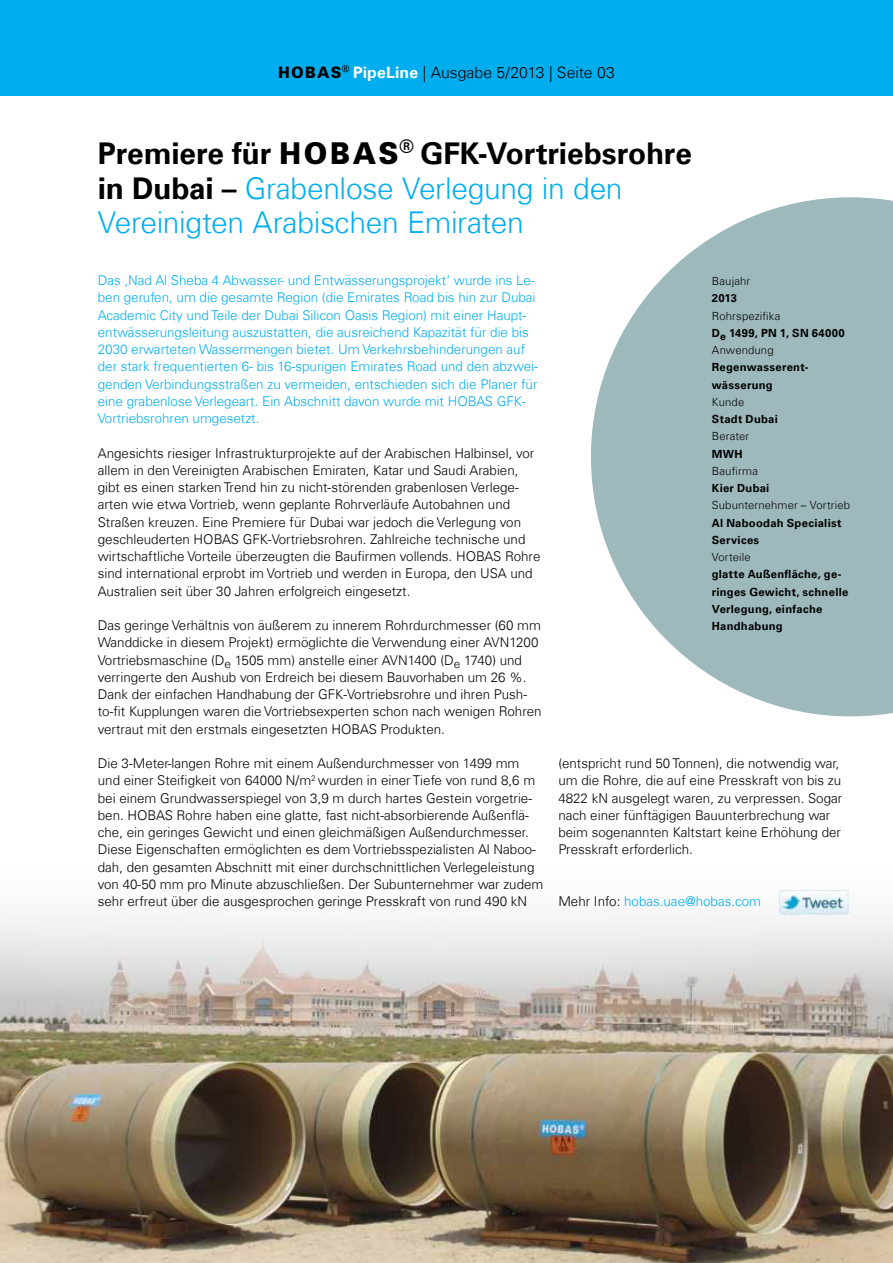
<style>
.page{position:relative;width:893px;height:1263px;background:#fff}
.page>*{position:absolute;margin:0;border:0;box-sizing:border-box;transform-origin:0 0}
.t1{font:300 30px/34.5px "Univers Com 45";letter-spacing:-.01em;color:#00aeef}
.t2{font:700 30px "Univers Com 65";letter-spacing:-.005em;color:#000}
.t3{font:300 15.75px "Univers Com 45";color:#000}
.t4{font:300 13.5px/17.2px "Univers Com 45";color:#000}
.t5{font:300 13.5px/17.2px "Univers Com 45";color:#00aeef}
.t6{font:700 11.25px/17.2px "Univers Com 65";letter-spacing:.025em;color:#000}
.t7{font:300 11.25px "Univers Com 45";letter-spacing:.01em;color:#000}
.s1{font-family:"HOBAS";font-weight:400}
.s2{font-family:"Univers Com 65";font-weight:700;color:#fff}
.s3{font-family:"Univers Com 65";font-weight:700;color:#000}
.s4{color:#000}
</style>
<div class="page">
<img style="left:0;top:890px;width:893px;height:373px">
<div style="left:0;top:0;width:893px;height:95px;background:#00aeef"></div>
<svg style="left:591px;top:197px;width:302px;height:519px;fill:#9eb9bc"></svg>
<img style="left:779px;top:890px;width:69px;height:24px">
<p class="t3" style="left:278px;top:63px;width:338px"><span class="s1">h</span> <span class="s2">PipeLine</span> | Ausgabe 5/2013 | Seite 03</p>
<h1 class="t2" style="left:98px;top:136px;width:596px">Premiere für <span class="s1">h</span> GFK-Vortriebsrohre</h1>
<h1 class="t1" style="left:98px;top:171px;width:526px"><span class="s3">in Dubai –</span> Grabenlose Verlegung in den<br>Vereinigten Arabischen Emiraten</h1>
<p class="t5" style="left:98px;top:272px;width:441px">Das ‚Nad Al Sheba 4 Abwasser- und Entwässerungsprojekt‘ wurde ins Le&shy;ben gerufen, um die gesamte Region (die Emirates Road bis hin zur Dubai Academic City und Teile der Dubai Silicon Oasis Region) mit einer Haupt&shy;entwässerungsleitung auszustatten, die ausreichend Kapazität für die bis 2030 erwarteten Wassermengen bietet. Um Verkehrsbehinderungen auf der stark frequentierten 6- bis 16-spurigen Emirates Road und den abzwei&shy;genden Verbindungsstraßen zu vermeiden, entschieden sich die Planer für eine grabenlose Verlegeart. Ein Abschnitt davon wurde mit HOBAS GFK-Vortriebsrohren umgesetzt.</p>
<p class="t4" style="left:98px;top:444px;width:444px">Angesichts riesiger Infrastrukturprojekte auf der Arabischen Halbinsel, vor allem in den Vereinigten Arabischen Emiraten, Katar und Saudi Arabien, gibt es einen starken Trend hin zu nicht-störenden grabenlosen Verlege&shy;arten wie etwa Vortrieb, wenn geplante Rohrverläufe Autobahnen und Straßen kreuzen. Eine Premiere für Dubai war jedoch die Verlegung von geschleuderten HOBAS GFK-Vortriebsrohren. Zahlreiche technische und wirtschaftliche Vorteile überzeugten die Baufirmen vollends. HOBAS Rohre sind international erprobt im Vortrieb und werden in Europa, den USA und Australien seit über 30 Jahren erfolgreich eingesetzt.</p>
<p class="t4" style="left:98px;top:617px;width:445px">Das geringe Verhältnis von äußerem zu innerem Rohrdurchmesser (60 mm Wanddicke in diesem Projekt) ermöglichte die Verwendung einer AVN1200<br>Vortriebsmaschine (D<sub>e</sub> 1505 mm) anstelle einer AVN1400 (D<sub>e</sub> 1740) und verringerte den Aushub von Erdreich bei diesem Bauvorhaben um 26 %.<br>Dank der einfachen Handhabung der GFK-Vortriebsrohre und ihren Push&shy;to-fit Kupplungen waren die Vortriebsexperten schon nach wenigen Rohren vertraut mit den erstmals eingesetzten HOBAS Produkten.</p>
<p class="t4" style="left:98px;top:755px;width:447px">Die 3-Meter-langen Rohre mit einem Außendurchmesser von 1499 mm und einer Steifigkeit von 64000 N/m<sup>2</sup> wurden in einer Tiefe von rund 8,6 m bei einem Grundwasserspiegel von 3,9 m durch hartes Gestein vorgetrie&shy;ben. HOBAS Rohre haben eine glatte, fast nicht-absorbierende Außenflä&shy;che, ein geringes Gewicht und einen gleichmäßigen Außendurchmesser.<br>Diese Eigenschaften ermöglichten es dem Vortriebsspezialisten Al Naboo&shy;dah, den gesamten Abschnitt mit einer durchschnittlichen Verlegeleistung von 40-50 mm pro Minute abzuschließen. Der Subunternehmer war zudem sehr erfreut über die ausgesprochen geringe Presskraft von rund 490 kN</p>
<p class="t7" style="left:712px;top:274px;width:40px">Baujahr</p>
<p class="t6" style="left:712px;top:290px;width:27px">2013</p>
<p class="t7" style="left:712px;top:309px;width:70px">Rohrspezifika</p>
<p class="t6" style="left:712px;top:324px;width:134px">D<sub>e</sub> 1499, PN 1, SN 64000</p>
<p class="t7" style="left:712px;top:343px;width:63px">Anwendung</p>
<p class="t6" style="left:712px;top:359px;width:98px">Regenwasserent&shy;wässerung</p>
<p class="t7" style="left:712px;top:395px;width:34px">Kunde</p>
<p class="t6" style="left:712px;top:411px;width:68px">Stadt Dubai</p>
<p class="t7" style="left:712px;top:429px;width:39px">Berater</p>
<p class="t6" style="left:712px;top:445px;width:32px">MWH</p>
<p class="t7" style="left:712px;top:464px;width:48px">Baufirma</p>
<p class="t6" style="left:712px;top:480px;width:59px">Kier Dubai</p>
<p class="t7" style="left:712px;top:498px;width:140px">Subunternehmer – Vortrieb</p>
<p class="t6" style="left:712px;top:514px;width:131px">Al Naboodah Specialist<br>Services</p>
<p class="t7" style="left:712px;top:550px;width:40px">Vorteile</p>
<p class="t6" style="left:712px;top:566px;width:138px">glatte Außenfläche, ge&shy;ringes Gewicht, schnelle<br>Verlegung, einfache<br>Handhabung</p>
<p class="t4" style="left:558px;top:755px;width:285px">(entspricht rund 50 Tonnen), die notwendig war, um die Rohre, die auf eine Presskraft von bis zu 4822 kN ausgelegt waren, zu verpressen. Sogar nach einer fünftägigen Bauunterbrechung war beim sogenannten Kaltstart keine Erhöhung der Presskraft erforderlich.</p>
<p class="t5" style="left:558px;top:893px;width:204px"><span class="s4">Mehr Info:</span> hobas.uae@hobas.com</p>
</div>
